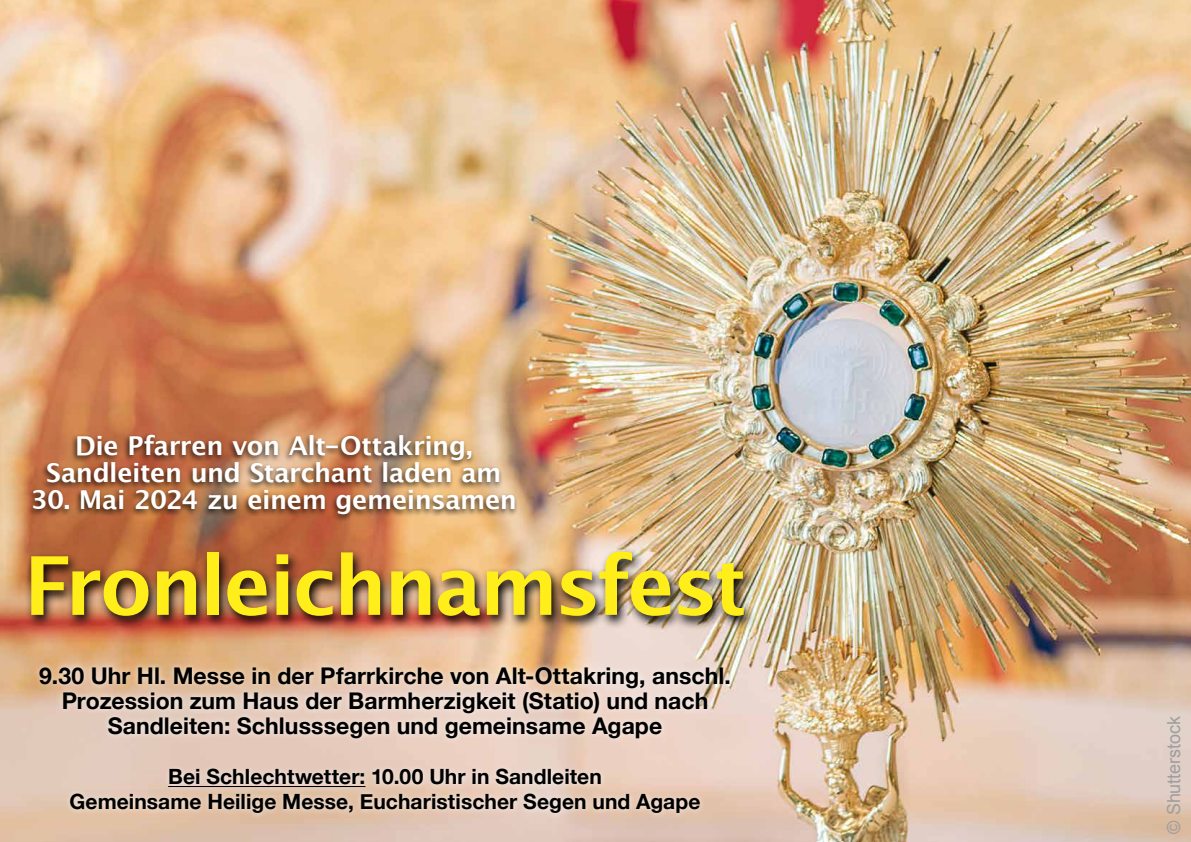
<style>
.page{position:relative;width:1191px;height:842px;background:#fff}
.page>*{position:absolute;margin:0;border:0;box-sizing:border-box;transform-origin:0 0}
.t1{font:700 81px "Lucida Grande";letter-spacing:-.035em;color:#ffee19}
.t2{font:700 26px/27px "Lucida Grande";letter-spacing:-.015em;color:#fff;text-align:center}
.t3{font:700 23px/25px "Helvetica Neue";letter-spacing:.005em;color:#000;text-align:center}
.t4{font:700 21px/25px "Helvetica Neue";letter-spacing:.005em;color:#000;text-align:center}
.t5{font:18px "Arial";letter-spacing:-.01em;color:#9c9e9f}
</style>
<div class="page">
<img style="left:0;top:0;width:1191px;height:842px">
<img style="left:25px;top:547px;width:730px;height:83px">
<div style="left:34px;top:661px;width:701px;height:159px;background:#fff;opacity:.75"></div>
<hr style="left:168px;top:786px;width:197px;height:1px;background:#000">
<div style="left:27px;top:432px;width:491px;height:91px;background:#000;opacity:.75"></div>
<p class="t2" style="left:46px;top:432px;width:456px">Die Pfarren von Alt-Ottakring,<br>Sandleiten und Starchant laden am</p>
<p class="t2" style="left:31px;top:486px;width:488px">30. Mai 2024 zu einem gemeinsamen</p>
<h1 class="t1" style="left:24px;top:520px;width:724px">Fronleichnamsfest</h1>
<p class="t3" style="left:39px;top:664px;width:693px">9.30 Uhr Hl. Messe in der Pfarrkirche von Alt-Ottakring, anschl.<br>Prozession zum Haus der Barmherzigkeit (Statio) und nach<br>Sandleiten: Schlusssegen und gemeinsame Agape</p>
<p class="t4" style="left:69px;top:765px;width:632px">Bei Schlechtwetter: 10.00 Uhr in Sandleiten<br>Gemeinsame Heilige Messe, Eucharistischer Segen und Agape</p>
<p class="t5" style="left:1161px;top:833px;width:119px;rotate:-90deg">© Shutterstock</p>
</div>
